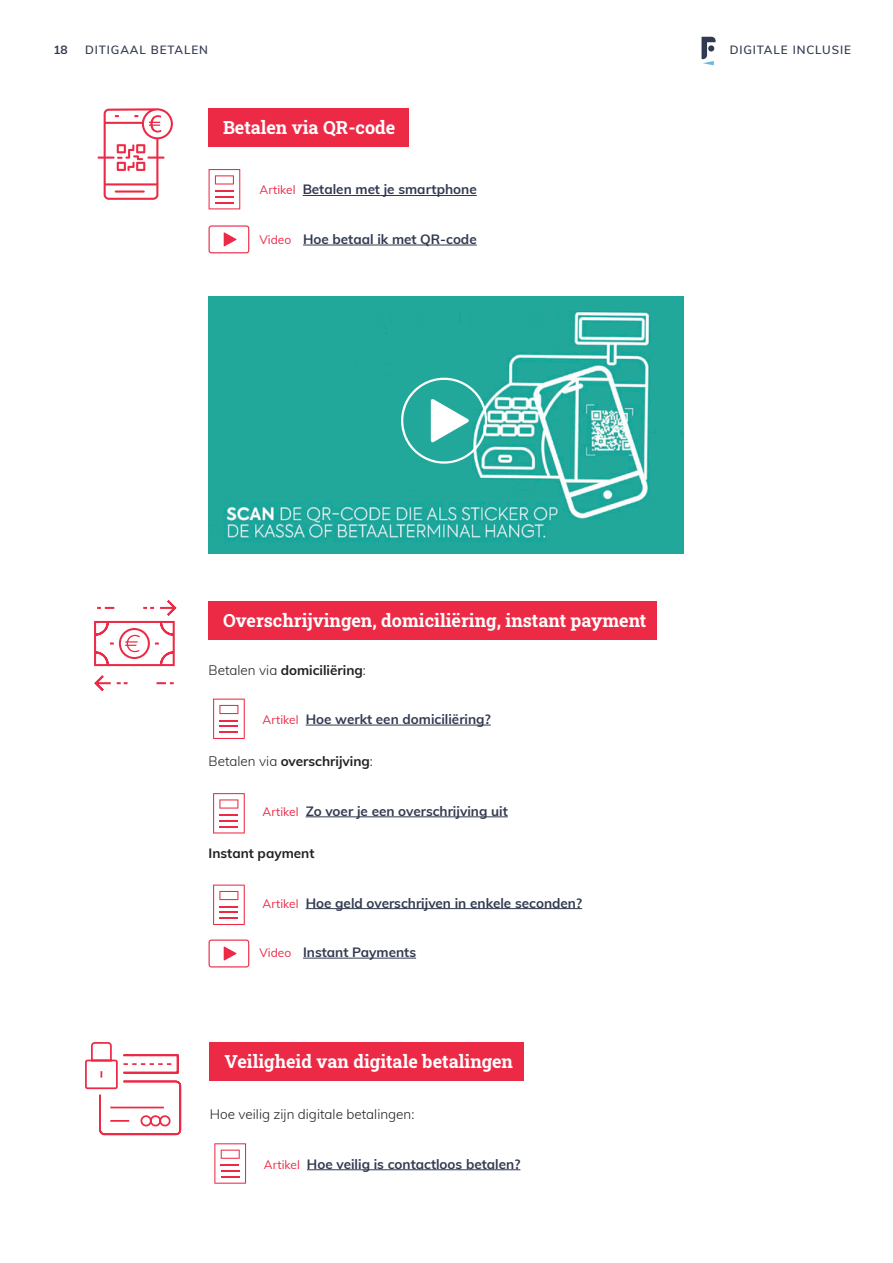
<style>
.page{position:relative;width:893px;height:1263px;background:#fff}
.page>*{position:absolute;margin:0;border:0;box-sizing:border-box;transform-origin:0 0}
.Body{font:700 18px "Roboto Slab";color:#fff}
.Body-2{font:700 13.5px "Muli";color:#313a50}
.Body-3{font:700 13.5px "Muli";color:#231f20}
.Body-4{font:300 13.5px "Muli";color:#231f20}
.t1{font:700 12px "Muli";color:#313a50}
.t2{font:600 11.7px "Muli";letter-spacing:.075em;color:#313a50}
.s1{font-weight:400;font-size:12px;color:#ed2a46}
.s2{font-weight:300}
</style>
<div class="page">
<svg style="left:701px;top:37px;width:15px;height:28px"></svg>
<div style="left:208px;top:602px;width:449px;height:38px;background:#ed2a46"></div>
<hr style="left:306px;top:725px;width:185px;height:1px;background:#313a50">
<hr style="left:306px;top:816px;width:202px;height:1px;background:#313a50">
<hr style="left:306px;top:908px;width:276px;height:1px;background:#313a50">
<hr style="left:303px;top:958px;width:113px;height:1px;background:#313a50">
<svg style="left:209px;top:939px;width:40px;height:28px"></svg>
<svg style="left:213px;top:699px;width:32px;height:40px"></svg>
<svg style="left:213px;top:793px;width:32px;height:40px"></svg>
<svg style="left:213px;top:885px;width:32px;height:40px"></svg>
<div style="left:208px;top:109px;width:201px;height:38px;background:#ed2a46"></div>
<hr style="left:303px;top:195px;width:174px;height:1px;background:#313a50">
<hr style="left:303px;top:245px;width:174px;height:1px;background:#313a50">
<svg style="left:209px;top:169px;width:31px;height:40px"></svg>
<svg style="left:209px;top:225px;width:40px;height:28px"></svg>
<svg style="left:98px;top:108px;width:75px;height:92px"></svg>
<img style="left:209px;top:296px;width:474px;height:258px">
<svg style="left:397px;top:376px;width:90px;height:96px"></svg>
<svg style="left:94px;top:600px;width:83px;height:91px"></svg>
<div style="left:210px;top:1042px;width:314px;height:38px;background:#ed2a46"></div>
<hr style="left:307px;top:1169px;width:213px;height:1px;background:#313a50">
<svg style="left:214px;top:1143px;width:32px;height:41px"></svg>
<svg style="left:85px;top:1042px;width:97px;height:94px"></svg>
<p class="t1" style="left:53px;top:41px;width:16px">18</p>
<p class="t2" style="left:85px;top:42px;width:124px">DITIGAAL BETALEN</p>
<p class="t2" style="left:730px;top:41px;width:123px">DIGITALE INCLUSIE</p>
<p class="Body" style="left:223px;top:115px;width:174px">Betalen via QR-code</p>
<p class="Body-2" style="left:260px;top:180px;width:219px"><span class="s1">Artikel</span> Betalen met je smartphone</p>
<p class="Body-2" style="left:260px;top:229px;width:219px"><span class="s1">Video</span> Hoe betaal ik met QR-code</p>
<p class="Body" style="left:223px;top:608px;width:425px">Overschrijvingen, domiciliëring, instant payment</p>
<p class="Body-3" style="left:209px;top:660px;width:159px"><span class="s2">Betalen via</span> domiciliëring<span class="s2">:</span></p>
<p class="Body-2" style="left:263px;top:709px;width:230px"><span class="s1">Artikel</span> Hoe werkt een domiciliëring?</p>
<p class="Body-3" style="left:209px;top:752px;width:166px"><span class="s2">Betalen via</span> overschrijving<span class="s2">:</span></p>
<p class="Body-2" style="left:263px;top:801px;width:247px"><span class="s1">Artikel</span> Zo voer je een overschrijving uit</p>
<p class="Body-3" style="left:209px;top:843px;width:107px">Instant payment</p>
<p class="Body-2" style="left:263px;top:893px;width:321px"><span class="s1">Artikel</span> Hoe geld overschrijven in enkele seconden?</p>
<p class="Body-2" style="left:260px;top:942px;width:158px"><span class="s1">Video</span> Instant Payments</p>
<p class="Body" style="left:224px;top:1049px;width:290px">Veiligheid van digitale betalingen</p>
<p class="Body-4" style="left:210px;top:1104px;width:206px">Hoe veilig zijn digitale betalingen:</p>
<p class="Body-2" style="left:264px;top:1154px;width:258px"><span class="s1">Artikel</span> Hoe veilig is contactloos betalen?</p>
</div>
